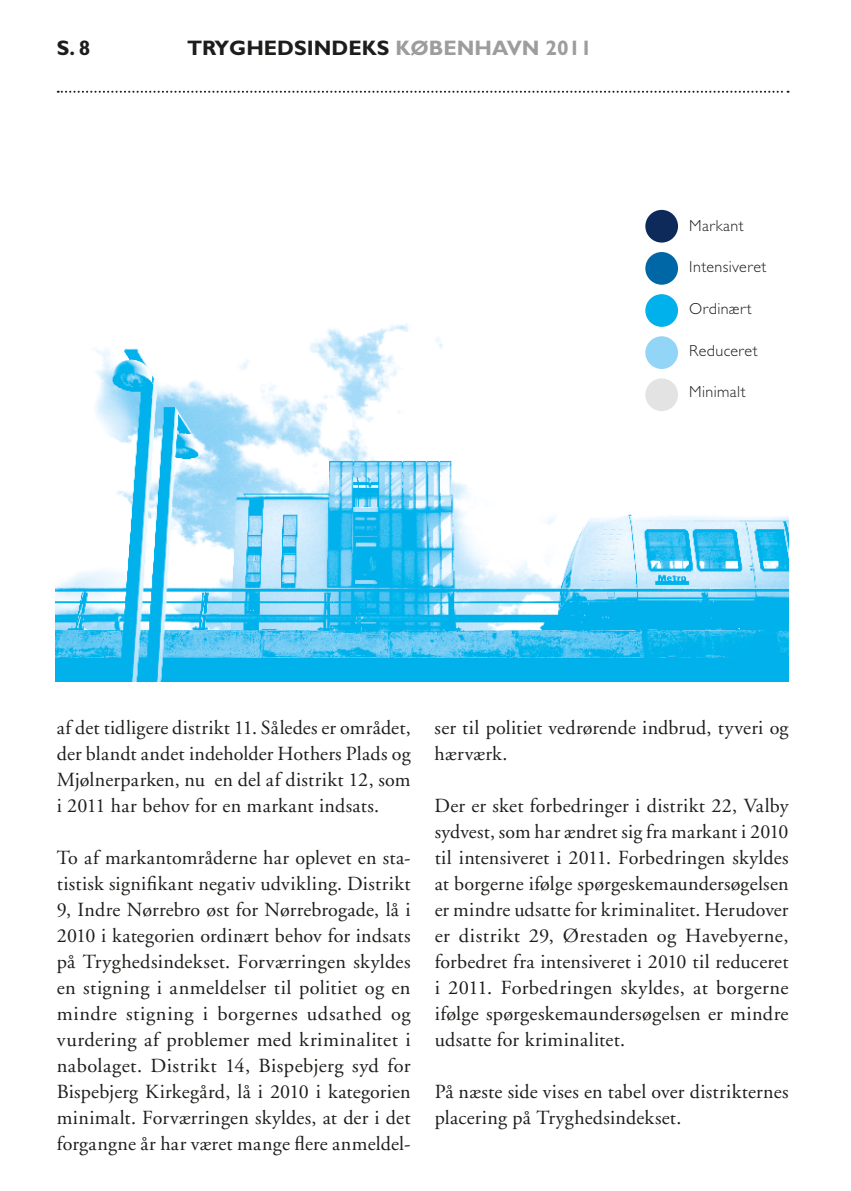
<style>
.page{position:relative;width:851px;height:1191px;background:#fff}
.page>*{position:absolute;margin:0;border:0;box-sizing:border-box;transform-origin:0 0}
.t1{font:700 21px "Gill Sans";color:#1d1d1b}
.t2{font:700 21px "Gill Sans";color:#9d9d9c}
.t3{font:20px/26px "Adobe Garamond";letter-spacing:.015em;color:#1d1d1b;text-align:justify}
.t4{font:300 16px "Gill Sans";letter-spacing:.03em;color:#1d1d1b}
</style>
<div class="page">
<svg style="left:58px;top:91px;width:730px;height:2px"></svg>
<img style="left:56px;top:209px;width:732px;height:472px">
<svg style="left:656px;top:214px;width:28px;height:28px"></svg>
<svg style="left:668px;top:256px;width:16px;height:28px"></svg>
<svg style="left:668px;top:298px;width:16px;height:28px"></svg>
<svg style="left:668px;top:340px;width:18px;height:28px"></svg>
<div style="left:645px;top:210px;width:33px;height:32px;background:#0e2a5b;border-radius:50%"></div>
<div style="left:645px;top:294px;width:33px;height:33px;background:#00b1eb;border-radius:50%"></div>
<div style="left:645px;top:252px;width:33px;height:33px;background:#0067a7;border-radius:50%"></div>
<div style="left:645px;top:336px;width:33px;height:33px;background:#93d5f6;border-radius:50%"></div>
<div style="left:645px;top:378px;width:33px;height:33px;background:#e3e3e4;border-radius:50%"></div>
<p class="t1" style="left:57px;top:36px;width:35px">S. 8</p>
<p class="t1" style="left:187px;top:36px;width:31px">TRYGHEDSINDEKS</p>
<p class="t2" style="left:395px;top:36px;width:65px">KØBENH</p>
<p class="t2" style="left:492px;top:36px;width:101px">AVN 2011</p>
<p class="t4" style="left:689px;top:216px;width:56px">Markant</p>
<p class="t4" style="left:689px;top:258px;width:78px">Intensiveret</p>
<p class="t4" style="left:689px;top:300px;width:64px">Ordinært</p>
<p class="t4" style="left:689px;top:341px;width:70px">Reduceret</p>
<p class="t4" style="left:689px;top:383px;width:58px">Minimalt</p>
<p class="t3" style="left:57px;top:715px;width:355px">af det tidligere distrikt 11. Således er området, der blandt andet indeholder Hothers Plads og Mjølnerparken, nu en del af distrikt 12, som i 2011 har behov for en markant indsats.</p>
<p class="t3" style="left:57px;top:845px;width:355px">To af markantområderne har oplevet en sta&shy;tistisk signifikant negativ udvikling. Distrikt 9, Indre Nørrebro øst for Nørrebrogade, lå i 2010 i kategorien ordinært behov for indsats på Tryghedsindekset. Forværringen skyldes en stigning i anmeldelser til politiet og en mindre stigning i borgernes udsathed og vurdering af problemer med kriminalitet i nabolaget. Distrikt 14, Bispebjerg syd for Bispebjerg Kirkegård, lå i 2010 i kategorien minimalt. Forværringen skyldes, at der i det forgangne år har været mange flere anmeldel-</p>
<p class="t3" style="left:434px;top:715px;width:355px">ser til politiet vedrørende indbrud, tyveri og hærværk.</p>
<p class="t3" style="left:434px;top:793px;width:355px">Der er sket forbedringer i distrikt 22, Valby sydvest, som har ændret sig fra markant i 2010 til intensiveret i 2011. Forbedringen skyldes at borgerne ifølge spørgeskemaundersøgelsen er mindre udsatte for kriminalitet. Herudover er distrikt 29, Ørestaden og Havebyerne, forbedret fra intensiveret i 2010 til reduceret i 2011. Forbedringen skyldes, at borgerne ifølge spørgeskemaundersøgelsen er mindre udsatte for kriminalitet.</p>
<p class="t3" style="left:434px;top:1079px;width:355px">På næste side vises en tabel over distrikternes placering på Tryghedsindekset.</p>
</div>
